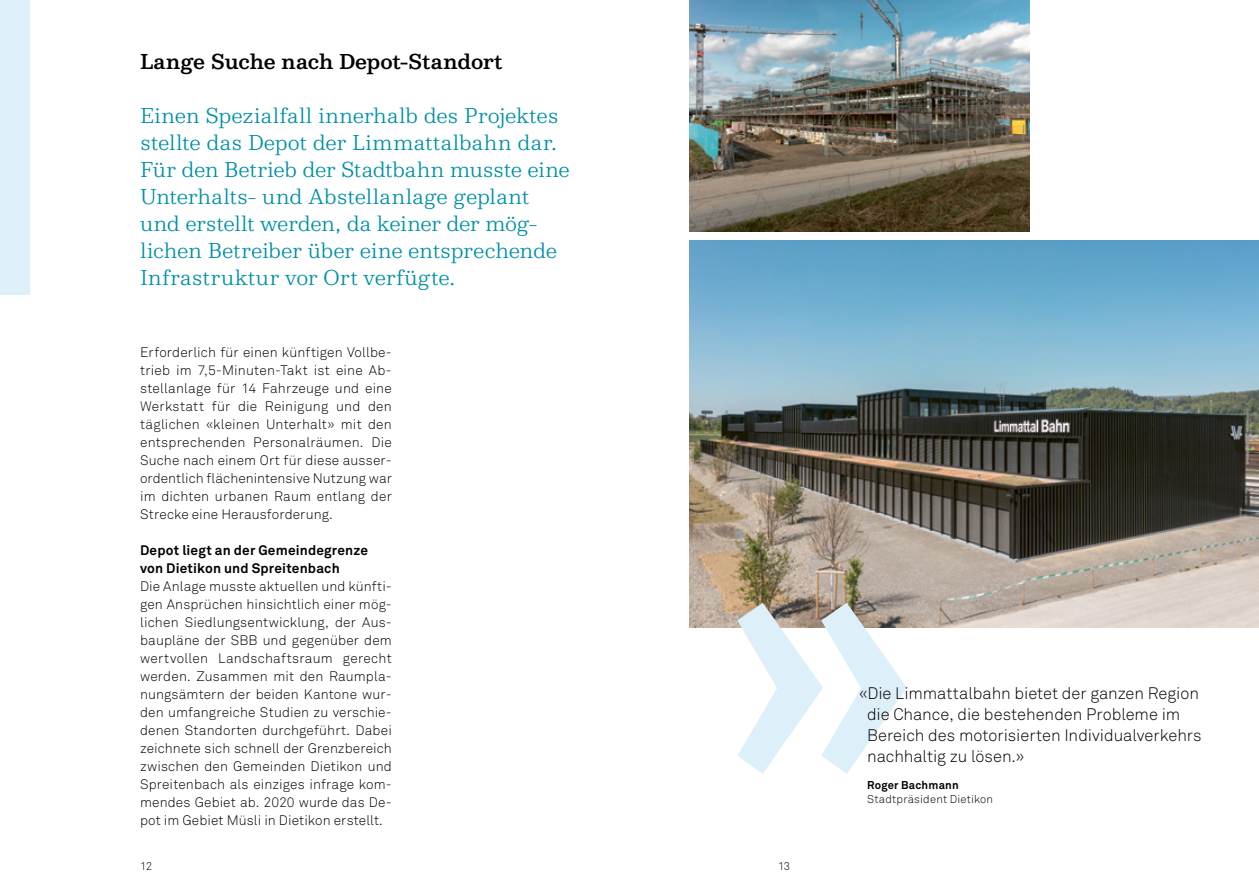
<style>
.page{position:relative;width:1259px;height:893px;background:#fff}
.page>*{position:absolute;margin:0;border:0;box-sizing:border-box;transform-origin:0 0}
.t1{font:300 22.5px/27px "NN Colroy";letter-spacing:-.01em;color:#008fa5}
.t2{font:500 22.5px "NN Colroy";letter-spacing:-.01em;color:#000}
.t3{font:300 16.5px/21px "Akkurat";color:#000}
.t4{font:300 13.65px/18px "Akkurat";letter-spacing:.01em;color:#000;text-align:justify}
.t5{font:700 13.65px/18px "Akkurat";letter-spacing:.015em;color:#000}
.t6{font:300 11.25px "Akkurat";letter-spacing:.015em;color:#000}
.t7{font:700 11.25px "Akkurat";letter-spacing:.02em;color:#000}
</style>
<div class="page">
<div style="left:0;top:0;width:30px;height:294px;background:#ddeff8"></div>
<img style="left:689px;top:240px;width:570px;height:387px">
<img style="left:689px;top:0;width:340px;height:231px">
<svg style="left:737px;top:603px;width:170px;height:171px"></svg>
<h1 class="t2" style="left:140px;top:48px;width:364px">Lange Suche nach Depot-Standort</h1>
<p class="t1" style="left:140px;top:102px;width:431px">Einen Spezialfall innerhalb des Projektes stellte das Depot der Limmattalbahn dar.<br>Für den Betrieb der Stadtbahn musste eine Unterhalts- und Abstellanlage geplant und erstellt werden, da keiner der mög&shy;lichen Betreiber über eine entsprechende Infrastruktur vor Ort verfügte.</p>
<p class="t4" style="left:140px;top:344px;width:253px">Erforderlich für einen künftigen Vollbe&shy;trieb im 7,5-Minuten-Takt ist eine Ab&shy;stellanlage für 14 Fahrzeuge und eine Werkstatt für die Reinigung und den täglichen «kleinen Unterhalt» mit den entsprechenden Personalräumen. Die Suche nach einem Ort für diese ausser&shy;ordentlich flächenintensive Nutzung war im dichten urbanen Raum entlang der Strecke eine Herausforderung.</p>
<p class="t5" style="left:140px;top:541px;width:229px">Depot liegt an der Gemeindegrenze von Dietikon und Spreitenbach</p>
<p class="t4" style="left:140px;top:578px;width:253px">Die Anlage musste aktuellen und künfti&shy;gen Ansprüchen hinsichtlich einer mög&shy;lichen Siedlungsentwicklung, der Aus&shy;baupläne der SBB und gegenüber dem wertvollen Landschaftsraum gerecht werden. Zusammen mit den Raumpla&shy;nungsämtern der beiden Kantone wur&shy;den umfangreiche Studien zu verschie&shy;denen Standorten durchgeführt. Dabei zeichnete sich schnell der Grenzbereich zwischen den Gemeinden Dietikon und Spreitenbach als einziges infrage kom&shy;mendes Gebiet ab. 2020 wurde das De&shy;pot im Gebiet Müsli in Dietikon erstellt.</p>
<p class="t6" style="left:140px;top:859px;width:13px">12</p>
<p class="t6" style="left:778px;top:859px;width:14px">13</p>
<p class="t3" style="left:867px;top:683px;width:336px;text-indent:-8px">«Die Limmattalbahn bietet der ganzen Region die Chance, die bestehenden Probleme im Bereich des motorisierten Individualverkehrs nachhaltig zu lösen.»</p>
<p class="t7" style="left:867px;top:778px;width:93px">Roger Bachmann</p>
<p class="t6" style="left:867px;top:792px;width:127px">Stadtpräsident Dietikon</p>
</div>
